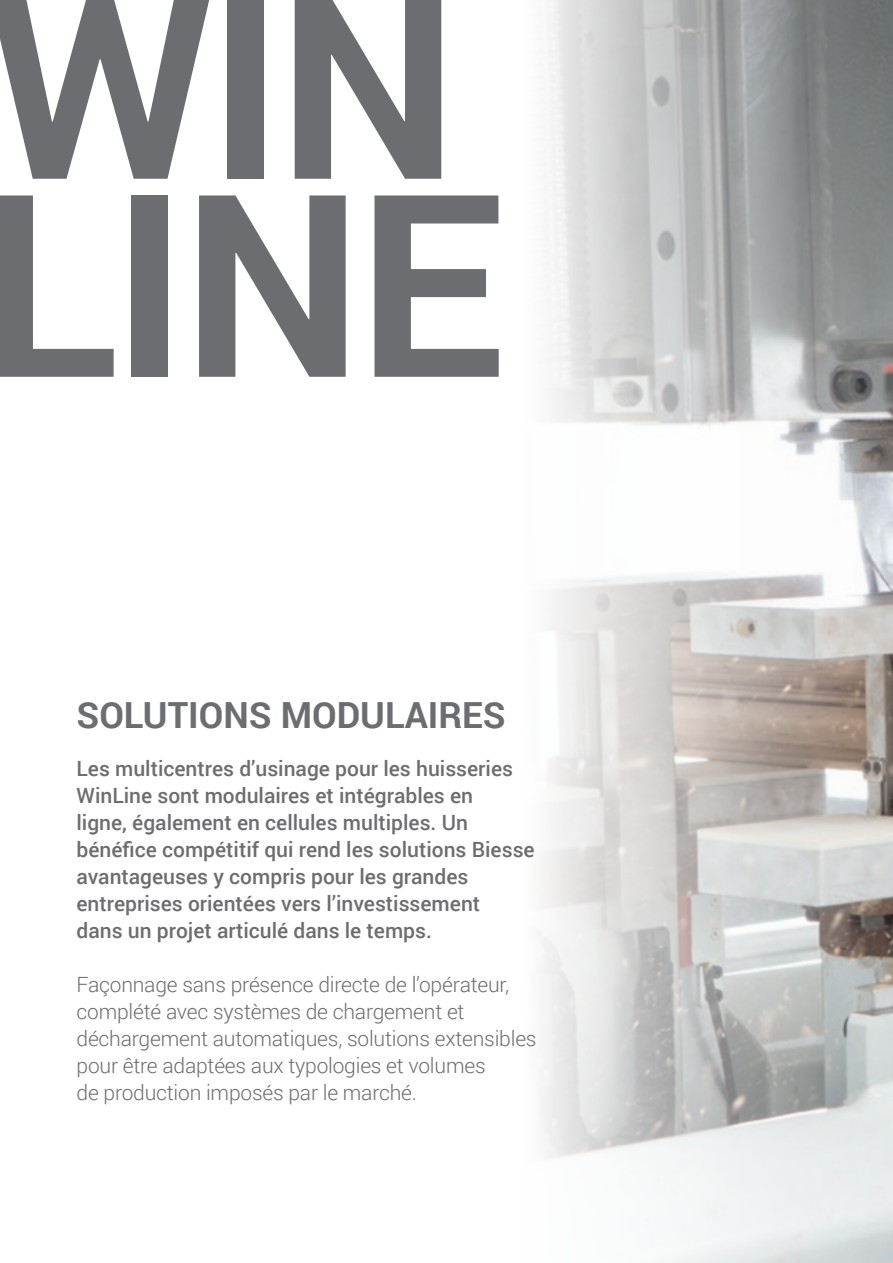
<style>
.page{position:relative;width:893px;height:1263px;background:#fff}
.page>*{position:absolute;margin:0;border:0;box-sizing:border-box;transform-origin:0 0}
.t1{font:700 255px "Roboto";letter-spacing:-.02em;color:#6c6d70}
.t2{font:700 36px "Roboto";color:#6c6d70}
.t3{font:500 21px/27px "Roboto";color:#6c6d70}
.t4{font:300 21px/27px "Roboto";letter-spacing:-.01em;color:#6c6d70}
</style>
<div class="page">
<svg style="left:541px;top:0;width:352px;height:1263px"></svg>
<p class="t1" style="left:-13px;top:-92px;width:472px">WIN</p>
<p class="t1" style="left:-20px;top:106px;width:526px">LINE</p>
<p class="t2" style="left:77px;top:689px;width:431px">SOLUTIONS MODULAIRES</p>
<p class="t3" style="left:77px;top:754px;width:460px">Les multicentres d’usinage pour les huisseries WinLine sont modulaires et intégrables en<br>ligne, également en cellules multiples. Un bénéfice compétitif qui rend les solutions Biesse avantageuses y compris pour les grandes entreprises orientées vers l’investissement<br>dans un projet articulé dans le temps.</p>
<p class="t4" style="left:77px;top:970px;width:462px">Façonnage sans présence directe de l’opérateur, complété avec systèmes de chargement et déchargement automatiques, solutions extensibles pour être adaptées aux typologies et volumes<br>de production imposés par le marché.</p>
</div>
